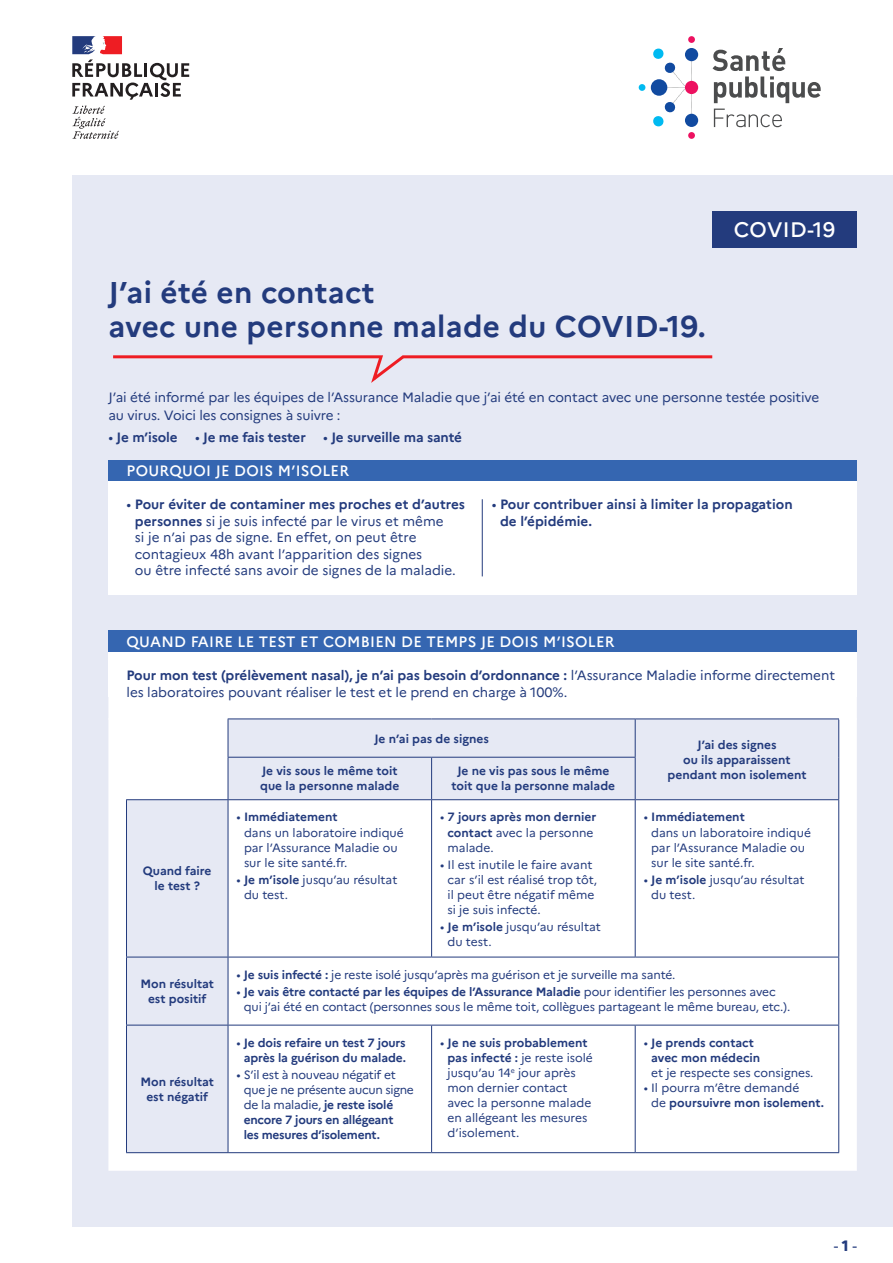
<style>
.page{position:relative;width:893px;height:1263px;background:#fff}
.page>*{position:absolute;margin:0;border:0;box-sizing:border-box;transform-origin:0 0}
.t1{font:700 30px/34.5px "Marianne";letter-spacing:.01em;color:#233b7d}
.t2{font:500 21px "Marianne";letter-spacing:.02em;color:#fff}
.t3{font:500 15px "Marianne";letter-spacing:.02em;color:#fff}
.t4{font:15px "Marianne";color:#233b7d}
.t5{font:13.5px/16.5px "Marianne";letter-spacing:-.005em;color:#233b7d}
.t6{font:700 13.5px/16.5px "Marianne";color:#233b7d}
.t7{font:12px/15px "Marianne";letter-spacing:-.005em;color:#233b7d}
.t8{font:700 12px/15px "Marianne";color:#233b7d;text-align:center}
.t9{font:12px/15px "Marianne";letter-spacing:-.025em;color:#233b7d}
.s1{font-weight:400}
.s2{font-weight:700}
.s3{font-weight:800}
</style>
<div class="page">
<div style="left:72px;top:175px;width:821px;height:1052px;background:#e6e9f4"></div>
<svg style="left:72px;top:106px;width:47px;height:33px"></svg>
<svg style="left:72px;top:36px;width:117px;height:64px"></svg>
<svg style="left:691px;top:61px;width:1px;height:20px"></svg>
<svg style="left:691px;top:94px;width:1px;height:20px"></svg>
<div style="left:685px;top:114px;width:13px;height:13px;background:#114aa0;border-radius:50%"></div>
<div style="left:685px;top:48px;width:13px;height:13px;background:#114aa0;border-radius:50%"></div>
<div style="left:685px;top:81px;width:13px;height:13px;background:#ed1160;border-radius:50%"></div>
<div style="left:639px;top:84px;width:6px;height:7px;background:#00baf1;border-radius:50%"></div>
<svg style="left:652px;top:48px;width:33px;height:79px"></svg>
<div style="left:688px;top:132px;width:7px;height:7px;background:#ed1160;border-radius:50%"></div>
<div style="left:688px;top:36px;width:7px;height:7px;background:#ed1160;border-radius:50%"></div>
<svg style="left:713px;top:48px;width:108px;height:55px"></svg>
<svg style="left:714px;top:109px;width:68px;height:18px"></svg>
<svg style="left:113px;top:355px;width:600px;height:28px"></svg>
<div style="left:108px;top:460px;width:749px;height:21px;background:#3566b1"></div>
<div style="left:712px;top:211px;width:145px;height:36px;background:#233b7d"></div>
<div style="left:108px;top:481px;width:749px;height:113px;background:#fff"></div>
<hr style="left:482px;top:499px;width:1px;height:77px;background:#233b7d">
<div style="left:108px;top:697px;width:749px;height:474px;background:#fff"></div>
<svg style="left:126px;top:719px;width:712px;height:433px;fill:#fff"></svg>
<hr style="left:228px;top:718px;width:204px;height:1px;background:#233b7d">
<hr style="left:432px;top:718px;width:203px;height:1px;background:#233b7d">
<hr style="left:635px;top:718px;width:204px;height:1px;background:#233b7d">
<hr style="left:838px;top:719px;width:1px;height:38px;background:#233b7d">
<hr style="left:228px;top:757px;width:204px;height:1px;background:#233b7d">
<hr style="left:432px;top:757px;width:204px;height:1px;background:#233b7d">
<hr style="left:838px;top:757px;width:1px;height:42px;background:#233b7d">
<hr style="left:126px;top:799px;width:102px;height:1px;background:#233b7d">
<hr style="left:228px;top:799px;width:204px;height:1px;background:#233b7d">
<hr style="left:432px;top:799px;width:203px;height:1px;background:#233b7d">
<hr style="left:635px;top:799px;width:204px;height:1px;background:#233b7d">
<hr style="left:838px;top:800px;width:1px;height:157px;background:#233b7d">
<hr style="left:126px;top:957px;width:102px;height:1px;background:#233b7d">
<hr style="left:228px;top:957px;width:204px;height:1px;background:#233b7d">
<hr style="left:432px;top:957px;width:203px;height:1px;background:#233b7d">
<hr style="left:635px;top:957px;width:204px;height:1px;background:#233b7d">
<hr style="left:838px;top:957px;width:1px;height:68px;background:#233b7d">
<hr style="left:126px;top:1025px;width:102px;height:1px;background:#233b7d">
<hr style="left:228px;top:1025px;width:204px;height:1px;background:#233b7d">
<hr style="left:432px;top:1025px;width:203px;height:1px;background:#233b7d">
<hr style="left:635px;top:1025px;width:204px;height:1px;background:#233b7d">
<hr style="left:838px;top:1025px;width:1px;height:127px;background:#233b7d">
<hr style="left:228px;top:719px;width:1px;height:38px;background:#233b7d">
<hr style="left:228px;top:757px;width:1px;height:42px;background:#233b7d">
<hr style="left:228px;top:800px;width:1px;height:157px;background:#233b7d">
<hr style="left:126px;top:800px;width:1px;height:157px;background:#233b7d">
<hr style="left:126px;top:957px;width:1px;height:68px;background:#233b7d">
<hr style="left:126px;top:1025px;width:1px;height:127px;background:#233b7d">
<hr style="left:431px;top:757px;width:1px;height:42px;background:#233b7d">
<hr style="left:431px;top:800px;width:1px;height:157px;background:#233b7d">
<hr style="left:635px;top:719px;width:1px;height:38px;background:#233b7d">
<hr style="left:635px;top:757px;width:1px;height:42px;background:#233b7d">
<hr style="left:635px;top:800px;width:1px;height:157px;background:#233b7d">
<hr style="left:228px;top:957px;width:1px;height:68px;background:#233b7d">
<hr style="left:635px;top:1025px;width:1px;height:127px;background:#233b7d">
<hr style="left:431px;top:1025px;width:1px;height:127px;background:#233b7d">
<hr style="left:228px;top:1025px;width:1px;height:127px;background:#233b7d">
<svg style="left:108px;top:718px;width:18px;height:2px"></svg>
<svg style="left:839px;top:718px;width:18px;height:2px"></svg>
<hr style="left:126px;top:1152px;width:102px;height:1px;background:#233b7d">
<hr style="left:228px;top:1152px;width:204px;height:1px;background:#233b7d">
<hr style="left:432px;top:1152px;width:203px;height:1px;background:#233b7d">
<hr style="left:635px;top:1152px;width:204px;height:1px;background:#233b7d">
<div style="left:108px;top:631px;width:749px;height:21px;background:#3566b1"></div>
<div style="left:108px;top:652px;width:749px;height:45px;background:#fff"></div>
<h1 class="t1" style="left:108px;top:275px;width:599px">J’ai été en contact<br>avec une personne malade du COVID-19.</h1>
<h2 class="t2" style="left:734px;top:217px;width:103px">COVID-19</h2>
<p class="t5" style="left:108px;top:388px;width:712px;line-height:18px">J’ai été informé par les équipes de l’Assurance Maladie que j’ai été en contact avec une personne testée positive au virus. Voici les consignes à suivre :</p>
<p class="t6" style="left:108px;top:429px;width:71px"><span class="s1">•</span> Je m’isole</p>
<p class="t6" style="left:195px;top:429px;width:112px"><span class="s1">•</span> Je me fais tester</p>
<p class="t6" style="left:323px;top:429px;width:140px"><span class="s1">•</span> Je surveille ma santé</p>
<p class="t3" style="left:126px;top:462px;width:224px">POURQUOI JE DOIS M’ISOLER</p>
<p class="t5" style="left:135px;top:496px;width:332px;text-indent:-8px">• <span class="s2">Pour éviter de contaminer mes proches et d’autres personnes</span> si je suis infecté par le virus et même<br>si je n’ai pas de signe. En effet, on peut être contagieux 48h avant l’apparition des signes<br>ou être infecté sans avoir de signes de la maladie.</p>
<p class="t6" style="left:500px;top:496px;width:294px;text-indent:-8px"><span class="s1">•</span> Pour contribuer ainsi à limiter la propagation de l’épidémie.</p>
<p class="t3" style="left:126px;top:632px;width:490px">QUAND FAIRE LE TEST ET COMBIEN DE TEMPS JE DOIS M’ISOLER</p>
<p class="t5" style="left:126px;top:667px;width:710px"><span class="s2">Pour mon test (prélèvement nasal), je n’ai pas besoin d’ordonnance :</span> l’Assurance Maladie informe directement les laboratoires pouvant réaliser le test et le prend en charge à 100%.</p>
<p class="t8" style="left:143px;top:864px;width:70px">Quand faire le test ?</p>
<p class="t8" style="left:140px;top:976px;width:75px">Mon résultat est positif</p>
<p class="t8" style="left:140px;top:1074px;width:75px">Mon résultat est négatif</p>
<p class="t8" style="left:374px;top:731px;width:116px">Je n’ai pas de signes</p>
<p class="t8" style="left:260px;top:764px;width:141px;text-align:left">Je vis sous le même toit que la personne malade</p>
<p class="t8" style="left:452px;top:764px;width:165px">Je ne vis pas sous le même toit que la personne malade</p>
<p class="t7" style="left:244px;top:810px;width:161px;text-indent:-7px">• <span class="s2">Immédiatement<br></span>dans un laboratoire indiqué par l’Assurance Maladie ou sur le site santé.fr.</p>
<p class="t7" style="left:244px;top:872px;width:155px;text-indent:-7px">• <span class="s2">Je m’isole</span> jusqu’au résultat du test.</p>
<p class="t8" style="left:448px;top:810px;width:150px;text-align:left;text-indent:-7px"><span class="s1">•</span> 7 jours après mon dernier contact <span class="s1">avec la personne malade.</span></p>
<p class="t7" style="left:448px;top:857px;width:151px;text-indent:-7px">• Il est inutile le faire avant car s’il est réalisé trop tôt, il peut être négatif même si je suis infecté.</p>
<p class="t7" style="left:448px;top:919px;width:155px;text-indent:-7px">• <span class="s2">Je m’isole</span> jusqu’au résultat du test.</p>
<p class="t8" style="left:667px;top:737px;width:141px">J’ai des signes<br>ou ils apparaissent pendant mon isolement</p>
<p class="t7" style="left:651px;top:810px;width:161px;text-indent:-7px">• <span class="s2">Immédiatement<br></span>dans un laboratoire indiqué par l’Assurance Maladie ou sur le site santé.fr.</p>
<p class="t7" style="left:651px;top:872px;width:155px;text-indent:-7px">• <span class="s2">Je m’isole</span> jusqu’au résultat du test.</p>
<p class="t7" style="left:237px;top:967px;width:440px">• <span class="s2">Je suis infecté :</span> je reste isolé jusqu’après ma guérison et je surveille ma santé.</p>
<p class="t7" style="left:244px;top:984px;width:548px;text-indent:-7px">• <span class="s2">Je vais être contacté par les équipes de l’Assurance Maladie</span> pour identifier les personnes avec qui j’ai été en contact (personnes sous le même toit, collègues partageant le même bureau, etc.).</p>
<p class="t8" style="left:237px;top:1035px;width:171px;text-align:right"><span class="s1">•</span> Je dois refaire un test 7 jours après la guérison du malade.</p>
<p class="t9" style="left:244px;top:1067px;width:172px;text-indent:-7px">• S’il est à nouveau négatif et que je ne présente aucun signe de la maladie, <span class="s2">je reste isolé encore 7 jours en allégeant<br>les mesures d’isolement.</span></p>
<p class="t7" style="left:448px;top:1035px;width:147px;text-indent:-7px">• <span class="s2">Je ne suis probablement pas infecté :</span> je reste isolé jusqu’au 14<sup>e</sup> jour après mon dernier contact avec la personne malade en allégeant les mesures d’isolement.</p>
<p class="t8" style="left:651px;top:1035px;width:111px;text-align:left;text-indent:-7px"><span class="s1">•</span> Je prends contact avec mon médecin</p>
<p class="t7" style="left:651px;top:1065px;width:164px">et je respecte ses consignes.</p>
<p class="t7" style="left:651px;top:1080px;width:175px;text-indent:-7px">• Il pourra m’être demandé<br>de <span class="s2">poursuivre mon isolement.</span></p>
<p class="t4" style="left:834px;top:1236px;width:25px">- <span class="s3">1</span> -</p>
</div>
